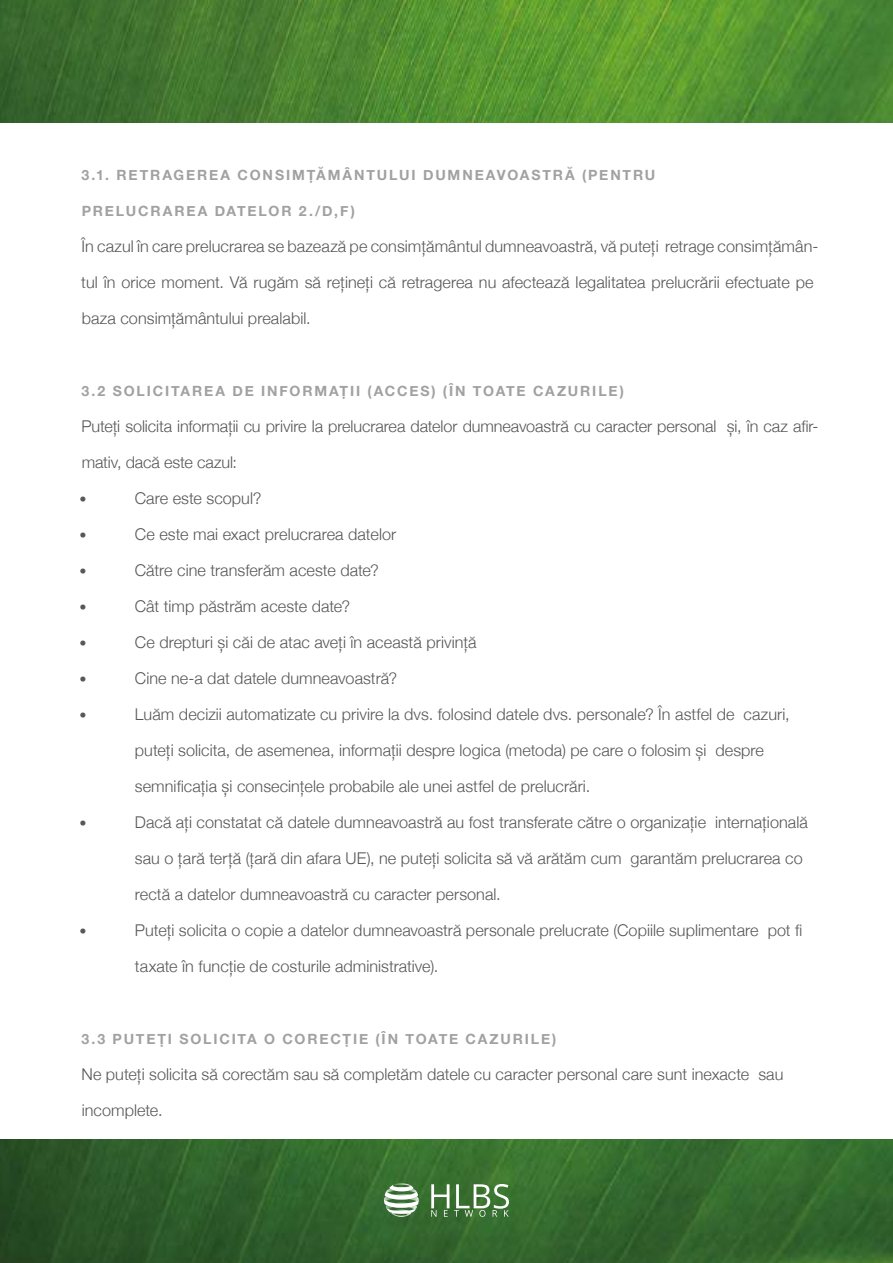
<style>
.page{position:relative;width:893px;height:1263px;background:#fff}
.page>*{position:absolute;margin:0;border:0;box-sizing:border-box;transform-origin:0 0}
.t1{font:300 16.2px "Helvetica Neue";letter-spacing:.005em;color:#575756}
.t2{font:700 14.1px "Helvetica Neue";letter-spacing:.13em;color:#a1a1a1}
.t3{font:300 14.1px "Helvetica Neue";color:#575756}
</style>
<div class="page">
<img style="left:0;top:0;width:893px;height:122px">
<img style="left:0;top:1140px;width:893px;height:123px">
<svg style="left:431px;top:1184px;width:78px;height:33px"></svg>
<svg style="left:393px;top:1183px;width:17px;height:1px"></svg>
<svg style="left:384px;top:1184px;width:35px;height:33px"></svg>
<p class="t2" style="left:82px;top:164px;width:575px">3.1. RETRAGEREA CONSIMȚĂMÂNTULUI DUMNEAVOASTRĂ (PENTRU</p>
<p class="t2" style="left:82px;top:200px;width:275px">PRELUCRAREA DATELOR 2./D,F)</p>
<p class="t1" style="left:82px;top:233px;width:738px">În cazul în care prelucrarea se bazează pe consimțământul dumneavoastră, vă puteți retrage consimțămân-</p>
<p class="t1" style="left:81px;top:269px;width:734px">tul în orice moment. Vă rugăm să rețineți că retragerea nu afectează legalitatea prelucrării efectuate pe</p>
<p class="t1" style="left:82px;top:305px;width:230px">baza consimțământului prealabil.</p>
<p class="t2" style="left:82px;top:380px;width:544px">3.2 SOLICITAREA DE INFORMAȚII (ACCES) (ÎN TOATE CAZURILE)</p>
<p class="t1" style="left:82px;top:413px;width:738px">Puteți solicita informații cu privire la prelucrarea datelor dumneavoastră cu caracter personal și, în caz afir-</p>
<p class="t1" style="left:82px;top:449px;width:157px">mativ, dacă este cazul:</p>
<p class="t3" style="left:80px;top:488px;width:9px">•</p>
<p class="t1" style="left:135px;top:485px;width:128px">Care este scopul?</p>
<p class="t3" style="left:80px;top:524px;width:9px">•</p>
<p class="t1" style="left:135px;top:521px;width:263px">Ce este mai exact prelucrarea datelor</p>
<p class="t3" style="left:80px;top:560px;width:9px">•</p>
<p class="t1" style="left:135px;top:557px;width:246px">Către cine transferăm aceste date?</p>
<p class="t3" style="left:80px;top:596px;width:9px">•</p>
<p class="t1" style="left:135px;top:593px;width:217px">Cât timp păstrăm aceste date?</p>
<p class="t3" style="left:80px;top:632px;width:9px">•</p>
<p class="t1" style="left:135px;top:629px;width:343px">Ce drepturi și căi de atac aveți în această privință</p>
<p class="t3" style="left:80px;top:668px;width:9px">•</p>
<p class="t1" style="left:135px;top:665px;width:264px">Cine ne-a dat datele dumneavoastră?</p>
<p class="t3" style="left:80px;top:704px;width:9px">•</p>
<p class="t1" style="left:135px;top:701px;width:656px">Luăm decizii automatizate cu privire la dvs. folosind datele dvs. personale? În astfel de cazuri,</p>
<p class="t1" style="left:135px;top:737px;width:631px">puteți solicita, de asemenea, informații despre logica (metoda) pe care o folosim și despre</p>
<p class="t1" style="left:135px;top:773px;width:457px">semnificația și consecințele probabile ale unei astfel de prelucrări.</p>
<p class="t3" style="left:80px;top:812px;width:9px">•</p>
<p class="t1" style="left:135px;top:809px;width:674px">Dacă ați constatat că datele dumneavoastră au fost transferate către o organizație internațională</p>
<p class="t1" style="left:135px;top:845px;width:669px">sau o țară terță (țară din afara UE), ne puteți solicita să vă arătăm cum garantăm prelucrarea co</p>
<p class="t1" style="left:135px;top:881px;width:367px">rectă a datelor dumneavoastră cu caracter personal.</p>
<p class="t3" style="left:80px;top:920px;width:9px">•</p>
<p class="t1" style="left:135px;top:917px;width:669px">Puteți solicita o copie a datelor dumneavoastră personale prelucrate (Copiile suplimentare pot fi</p>
<p class="t1" style="left:135px;top:953px;width:305px">taxate în funcție de costurile administrative).</p>
<p class="t2" style="left:82px;top:1028px;width:476px">3.3 PUTEȚI SOLICITA O CORECȚIE (ÎN TOATE CAZURILE)</p>
<p class="t1" style="left:82px;top:1061px;width:703px">Ne puteți solicita să corectăm sau să completăm datele cu caracter personal care sunt inexacte sau</p>
<p class="t1" style="left:82px;top:1097px;width:82px">incomplete.</p>
</div>
